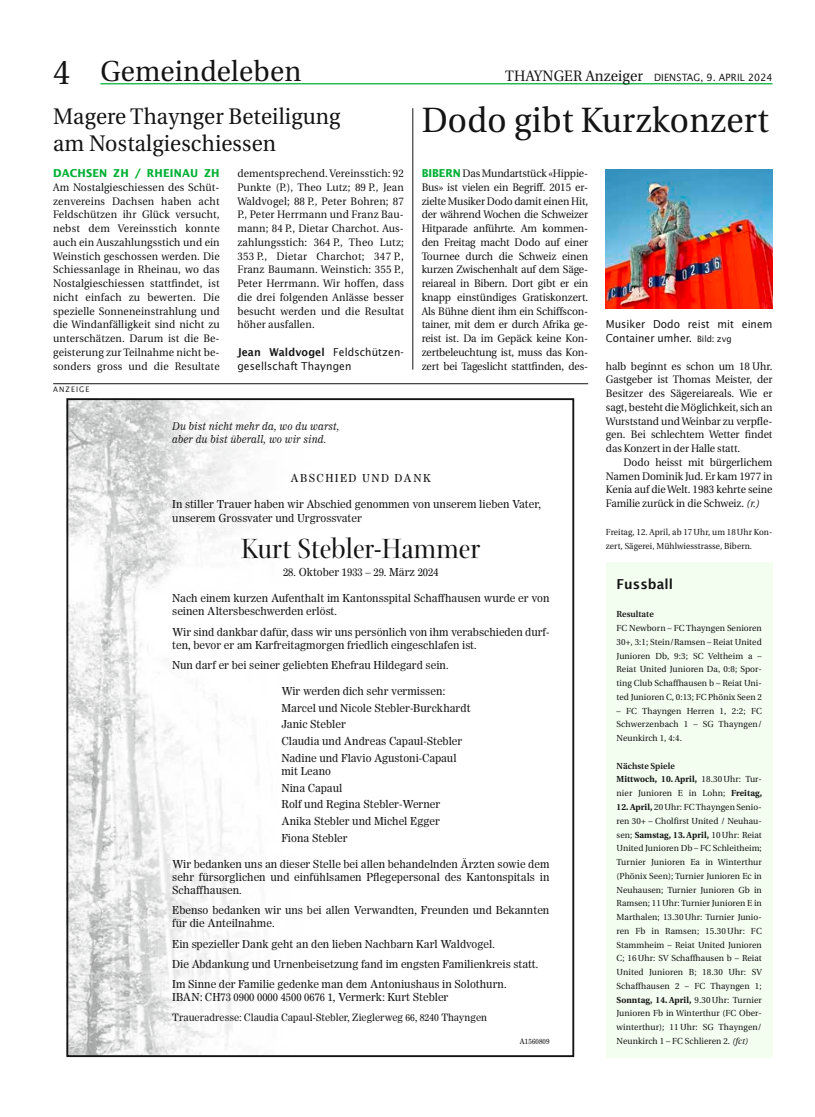
<style>
.page{position:relative;width:815px;height:1117px;background:#fff}
.page>*{position:absolute;margin:0;border:0;box-sizing:border-box;transform-origin:0 0}
.t1{font:35px "Utopia";letter-spacing:.01em;color:#131413;scale:.95 1}
.t2{font:30px "Arepo";color:#131413}
.t3{font:28.75px "Utopia";letter-spacing:.01em;color:#131413;scale:.95 1}
.t4{font:22.5px/27.5px "Utopia";letter-spacing:.01em;color:#131413;scale:.95 1}
.t5{font:600 13.75px "Lucida Sans";letter-spacing:.01em;color:#131413;scale:.95 1}
.t6{font:10.88px/13.8px "Utopia";letter-spacing:-.005em;color:#131413;text-align:justify;scale:.95 1}
.t7{font:10.88px/16.6px "Worldwide";color:#131413}
.t8{font:10.88px/13.8px "Lucida Sans";color:#131413;scale:.95 1}
.t9{font:10.88px "Worldwide";letter-spacing:.125em;color:#131413}
.t10{font:italic 10.62px/13.1px "Worldwide";letter-spacing:.01em;color:#131413;scale:.96 1}
.t11{font:10px "Worldwide";color:#131413}
.t12{font:10px "Lucida Sans";letter-spacing:.01em;color:#131413;scale:.95 1}
.t13{font:8.75px/13.8px "Utopia";letter-spacing:.01em;color:#131413}
.t14{font:8.75px/13.8px "Utopia";letter-spacing:.01em;color:#131413;scale:.95 1}
.t15{font:7.5px "Worldwide";letter-spacing:.01em;color:#131413;scale:.96 1}
.t16{font:7.5px "Lucida Sans";letter-spacing:.16em;color:#131413;scale:.95 1}
.s1{font-size:34.38px}
.s2{font-family:"Utopia";font-size:15px}
.s3{font-family:"Lucida Sans";font-weight:700;color:#00b035}
.s4{font-size:8.75px}
.s5{font-style:italic}
.s6{font-weight:600}
.s7{font-weight:700}
</style>
<div class="page">
<hr style="left:100px;top:83px;width:672px;height:1px;background:#00b035">
<hr style="left:53px;top:383px;width:535px;height:1px;background:#131413">
<hr style="left:413px;top:108px;width:1px;height:261px;background:#131413">
<div style="left:606px;top:562px;width:166px;height:495px;background:#f3fdf0"></div>
<img style="left:606px;top:169px;width:166px;height:140px">
<img style="left:69px;top:401px;width:184px;height:652px">
<div style="left:66px;top:398px;width:508px;height:658px;border:2px solid #131413"></div>
<p class="t3" style="left:53px;top:55px;width:263px"><span class="s1">4</span> Gemeindeleben</p>
<p class="t12" style="left:505px;top:71px;width:283px"><span class="s2">THAYNGER Anzeiger</span> DIENSTAG, 9. APRIL 2024</p>
<p class="t4" style="left:53px;top:103px;width:304px">Magere Thaynger Beteiligung am Nostalgieschiessen</p>
<p class="t6" style="left:53px;top:166px;width:177px"><span class="s3">DACHSEN ZH / RHEINAU ZH </span>Am Nostalgieschiessen des Schüt&shy;zenvereins Dachsen haben acht Feldschützen ihr Glück versucht, nebst dem Vereinsstich konnte auch ein Auszahlungsstich und ein Weinstich geschossen werden. Die Schiessanlage in Rheinau, wo das Nostalgieschiessen stattfindet, ist nicht einfach zu bewerten. Die spezielle Sonneneinstrahlung und die Windanfälligkeit sind nicht zu unterschätzen. Darum ist die Be&shy;geisterung zur Teilnahme nicht be&shy;sonders gross und die Resultate</p>
<p class="t6" style="left:237px;top:166px;width:177px">dementsprechend. Vereinsstich: 92<br>Punkte (P.), Theo Lutz; 89 P., Jean Waldvogel; 88 P., Peter Bohren; 87<br>P., Peter Herrmann und Franz Bau&shy;mann; 84 P., Dietar Charchot. Aus&shy;zahlungsstich: 364 P., Theo Lutz; 353 P., Dietar Charchot; 347 P., Franz Baumann. Weinstich: 355 P., Peter Herrmann. Wir hoffen, dass die drei folgenden Anlässe besser besucht werden und die Resultat höher ausfallen.</p>
<p class="t1" style="left:422px;top:101px;width:367px">Dodo gibt Kurzkonzert</p>
<p class="t6" style="left:422px;top:166px;width:177px"><span class="s3">BIBERN</span> Das Mundartstück «Hippie-Bus» ist vielen ein Begriff. 2015 er&shy;zielte Musiker Dodo damit einen Hit, der während Wochen die Schweizer Hitparade anführte. Am kommen&shy;den Freitag macht Dodo auf einer Tournee durch die Schweiz einen kurzen Zwischenhalt auf dem Säge&shy;reiareal in Bibern. Dort gibt er ein knapp einstündiges Gratiskonzert.<br>Als Bühne dient ihm ein Schiffscon&shy;tainer, mit dem er durch Afrika ge&shy;reist ist. Da im Gepäck keine Kon&shy;zertbeleuchtung ist, muss das Kon&shy;zert bei Tageslicht stattfinden, des-</p>
<p class="t8" style="left:606px;top:317px;width:177px">Musiker Dodo reist mit einem<br>Container umher. <span class="s4">Bild: zvg</span></p>
<p class="t6" style="left:606px;top:359px;width:177px">halb beginnt es schon um 18 Uhr.</p>
<p class="t6" style="left:606px;top:373px;width:177px">Gastgeber ist Thomas Meister, der</p>
<p class="t6" style="left:606px;top:386px;width:177px">Besitzer des Sägereiareals. Wie er</p>
<p class="t6" style="left:606px;top:400px;width:177px">sagt, besteht die Möglichkeit, sich an</p>
<p class="t6" style="left:606px;top:414px;width:177px">Wurststand und Weinbar zu verpfle-</p>
<p class="t6" style="left:606px;top:428px;width:177px">gen. Bei schlechtem Wetter findet</p>
<p class="t6" style="left:606px;top:441px;width:143px">das Konzert in der Halle statt.</p>
<p class="t6" style="left:624px;top:455px;width:158px">Dodo heisst mit bürgerlichem</p>
<p class="t6" style="left:606px;top:469px;width:177px">Namen Dominik Jud. Er kam 1977 in</p>
<p class="t6" style="left:606px;top:483px;width:177px">Kenia auf die Welt. 1983 kehrte seine</p>
<p class="t6" style="left:606px;top:496px;width:163px">Familie zurück in die Schweiz. <span class="s5">(r.)</span></p>
<p class="t14" style="left:606px;top:525px;width:177px">Freitag, 12. April, ab 17Uhr, um 18Uhr Kon&shy;zert, Sägerei, Mühlwiesstrasse, Bibern.</p>
<p class="t8" style="left:237px;top:345px;width:177px"><span class="s6">Jean Waldvogel</span> Feldschützen&shy;gesellschaft Thayngen</p>
<p class="t16" style="left:53px;top:385px;width:40px">ANZEIGE</p>
<p class="t10" style="left:172px;top:419px;width:176px">Du bist nicht mehr da, wo du warst, aber du bist überall, wo wir sind.</p>
<p class="t9" style="left:291px;top:472px;width:142px">ABSCHIED UND DANK</p>
<p class="t7" style="left:172px;top:498px;width:370px;line-height:13.1px">In stiller Trauer haben wir Abschied genommen von unserem lieben Vater, unserem Grossvater und Urgrossvater</p>
<p class="t2" style="left:241px;top:531px;width:241px">Kurt Stebler-Hammer</p>
<p class="t7" style="left:283px;top:563px;width:157px">28. Oktober 1933 – 29. März 2024</p>
<p class="t7" style="left:172px;top:591px;width:379px;line-height:13.1px">Nach einem kurzen Aufenthalt im Kantonsspital Schaffhausen wurde er von seinen Altersbeschwerden erlöst.</p>
<p class="t7" style="left:172px;top:625px;width:379px;line-height:13.1px">Wir sind dankbar dafür, dass wir uns persönlich von ihm verabschieden durf&shy;ten, bevor er am Karfreitagmorgen friedlich eingeschlafen ist.</p>
<p class="t7" style="left:172px;top:656px;width:278px">Nun darf er bei seiner geliebten Ehefrau Hildegard sein.</p>
<p class="t7" style="left:281px;top:682px;width:191px">Wir werden dich sehr vermissen:<br>Marcel und Nicole Stebler-Burckhardt<br>Janic Stebler<br>Claudia und Andreas Capaul-Stebler<br>Nadine und Flavio Agustoni-Capaul</p>
<p class="t7" style="left:281px;top:762px;width:160px">mit Leano<br>Nina Capaul<br>Rolf und Regina Stebler-Werner<br>Anika Stebler und Michel Egger<br>Fiona Stebler</p>
<p class="t7" style="left:172px;top:857px;width:379px;line-height:13.1px;text-align:justify">Wir bedanken uns an dieser Stelle bei allen behandelnden Ärzten sowie dem sehr fürsorglichen und einfühlsamen Pflegepersonal des Kantonspitals in Schaffhausen.</p>
<p class="t7" style="left:172px;top:903px;width:379px;line-height:13.1px">Ebenso bedanken wir uns bei allen Verwandten, Freunden und Bekannten für die Anteilnahme.</p>
<p class="t7" style="left:172px;top:933px;width:368px;line-height:20.2px">Ein spezieller Dank geht an den lieben Nachbarn Karl Waldvogel.<br>Die Abdankung und Urnenbeisetzung fand im engsten Familienkreis statt.<br>Im Sinne der Familie gedenke man dem Antoniushaus in Solothurn.</p>
<p class="t7" style="left:172px;top:988px;width:278px">IBAN: CH73 0900 0000 4500 0676 1, Vermerk: Kurt Stebler</p>
<p class="t11" style="left:172px;top:1011px;width:316px">Traueradresse: Claudia Capaul-Stebler, Zieglerweg 66, 8240 Thayngen</p>
<p class="t15" style="left:519px;top:1036px;width:33px">A1560809</p>
<p class="t5" style="left:617px;top:576px;width:61px">Fussball</p>
<p class="t13" style="left:617px;top:607px;width:147px"><span class="s6">Resultate<br></span>FC Newborn – FC Thayngen Senioren<br>30+, 3:1; Stein/Ramsen – Reiat United<br>Junioren Db, 9:3; SC Veltheim a –<br>Reiat United Junioren Da, 0:8; Spor&shy;ting Club Schaffhausen b – Reiat Uni&shy;ted Junioren C, 0:13; FC Phönix Seen 2</p>
<p class="t13" style="left:617px;top:703px;width:147px;text-align:justify">– FC Thayngen Herren 1, 2:2; FC Schwerzenbach 1 – SG Thayngen/ Neunkirch 1, 4:4.</p>
<p class="t13" style="left:617px;top:758px;width:147px"><span class="s6">Nächste Spiele<br></span><span class="s7">Mittwoch, 10. April,</span> 18.30Uhr: Tur&shy;nier Junioren E in Lohn; <span class="s7">Freitag,</span></p>
<p class="t13" style="left:617px;top:800px;width:147px;text-align:justify"><span class="s7">12. April,</span> 20Uhr: FC Thayngen Senio&shy;ren 30+ – Cholfirst United / Neuhau&shy;sen; <span class="s7">Samstag, 13. April,</span> 10Uhr: Reiat United Junioren Db – FC Schleitheim; Turnier Junioren Ea in Winterthur (Phönix Seen); Turnier Junioren Ec in Neuhausen; Turnier Junioren Gb in Ramsen; 11Uhr: Turnier Junioren E in Marthalen; 13.30Uhr: Turnier Junio&shy;ren Fb in Ramsen; 15.30Uhr: FC Stammheim – Reiat United Junioren C; 16Uhr: SV Schaffhausen b – Reiat United Junioren B; 18.30 Uhr: SV Schaffhausen 2 – FC Thayngen 1; <span class="s7">Sonntag, 14. April,</span> 9.30Uhr: Turnier Junioren Fb in Winterthur (FC Ober&shy;winterthur); 11Uhr: SG Thayngen/ Neunkirch 1 – FC Schlieren 2. <span class="s5">(fct)</span></p>
</div>
